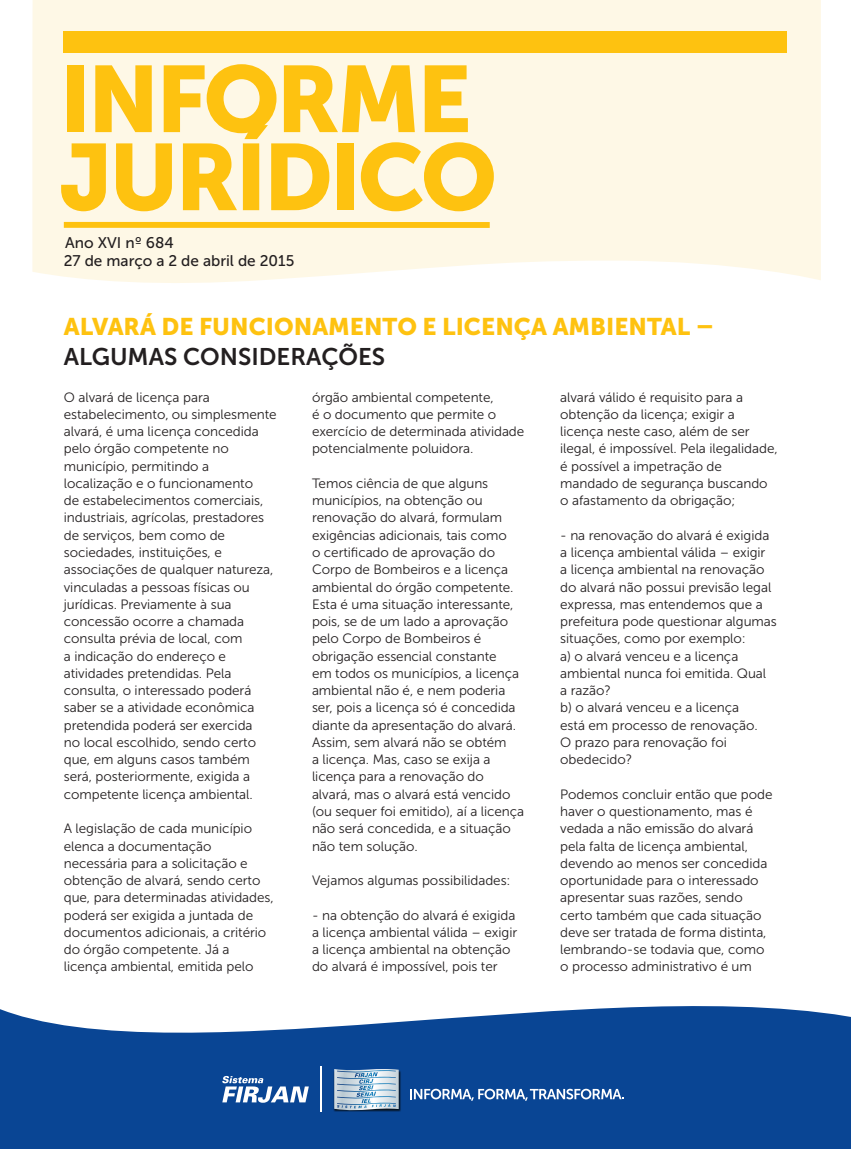
<style>
.page{position:relative;width:851px;height:1149px;background:#fff}
.page>*{position:absolute;margin:0;border:0;box-sizing:border-box;transform-origin:0 0}
.t1{font:93.3px/78px "Museo Sans 900";letter-spacing:-.04em;color:#fec210}
.texto{font:24px/30px "Museo Sans 900";color:#fec210}
.t2{font:15.45px "Museo Sans 500";color:#231f20}
.texto-2{font:13.5px/17.2px "Museo Sans 300";letter-spacing:-.005em;color:#231f20}
.s1{font-family:"Museo Sans 700";color:#231f20}
</style>
<div class="page">
<div style="left:32px;top:0;width:788px;height:283px;background:#fef8e6"></div>
<div style="left:64px;top:32px;width:723px;height:21px;background:#fec210"></div>
<div style="left:64px;top:222px;width:425px;height:6px;background:#fec210"></div>
<svg style="left:0;top:1006px;width:807px;height:5px"></svg>
<svg style="left:0;top:1011px;width:850px;height:137px;fill:#094594"></svg>
<svg style="left:410px;top:1088px;width:213px;height:12px"></svg>
<hr style="left:321px;top:1066px;width:1px;height:45px;background:#fff">
<svg style="left:222px;top:1075px;width:87px;height:27px"></svg>
<img style="left:330px;top:1064px;width:74px;height:48px">
<svg style="left:334px;top:1068px;width:64px;height:42px"></svg>
<p class="t1" style="left:59px;top:60px;width:439px">INFORME<br>JURÍDICO</p>
<p class="t2" style="left:65px;top:234px;width:110px">Ano XVI nº 684</p>
<p class="t2" style="left:64px;top:252px;width:232px">27 de março a 2 de abril de 2015</p>
<p class="texto" style="left:64px;top:311px;width:651px">ALVARÁ DE FUNCIONAMENTO E LICENÇA AMBIENTAL –<br><span class="s1">ALGUMAS CONSIDERAÇÕES</span></p>
<p class="texto-2" style="left:312px;top:388px;width:214px">órgão ambiental competente,<br>é o documento que permite o exercício de determinada atividade potencialmente poluidora.</p>
<p class="texto-2" style="left:312px;top:474px;width:214px">Temos ciência de que alguns municípios, na obtenção ou renovação do alvará, formulam exigências adicionais, tais como<br>o certificado de aprovação do<br>Corpo de Bombeiros e a licença ambiental do órgão competente.<br>Esta é uma situação interessante, pois, se de um lado a aprovação pelo Corpo de Bombeiros é obrigação essencial constante<br>em todos os municípios, a licença ambiental não é, e nem poderia ser, pois a licença só é concedida diante da apresentação do alvará.<br>Assim, sem alvará não se obtém<br>a licença. Mas, caso se exija a licença para a renovação do alvará, mas o alvará está vencido (ou sequer foi emitido), aí a licença não será concedida, e a situação não tem solução.</p>
<p class="texto-2" style="left:312px;top:871px;width:200px">Vejamos algumas possibilidades:</p>
<p class="texto-2" style="left:312px;top:906px;width:207px">- na obtenção do alvará é exigida a licença ambiental válida – exigir a licença ambiental na obtenção do alvará é impossível, pois ter</p>
<p class="texto-2" style="left:64px;top:388px;width:214px">O alvará de licença para estabelecimento, ou simplesmente alvará, é uma licença concedida pelo órgão competente no município, permitindo a localização e o funcionamento<br>de estabelecimentos comerciais, industriais, agrícolas, prestadores de serviços, bem como de sociedades, instituições, e associações de qualquer natureza, vinculadas a pessoas físicas ou jurídicas. Previamente à sua concessão ocorre a chamada consulta prévia de local, com<br>a indicação do endereço e atividades pretendidas. Pela consulta, o interessado poderá saber se a atividade econômica pretendida poderá ser exercida<br>no local escolhido, sendo certo que, em alguns casos também será, posteriormente, exigida a competente licença ambiental.</p>
<p class="texto-2" style="left:64px;top:819px;width:211px">A legislação de cada município elenca a documentação necessária para a solicitação e obtenção de alvará, sendo certo que, para determinadas atividades, poderá ser exigida a juntada de documentos adicionais, a critério do órgão competente. Já a licença ambiental, emitida pelo</p>
<p class="texto-2" style="left:560px;top:388px;width:219px">alvará válido é requisito para a obtenção da licença; exigir a licença neste caso, além de ser ilegal, é impossível. Pela ilegalidade, é possível a impetração de mandado de segurança buscando o afastamento da obrigação;</p>
<p class="texto-2" style="left:560px;top:526px;width:218px">- na renovação do alvará é exigida a licença ambiental válida – exigir<br>a licença ambiental na renovação do alvará não possui previsão legal expressa, mas entendemos que a prefeitura pode questionar algumas situações, como por exemplo:</p>
<p class="texto-2" style="left:560px;top:647px;width:207px">a) o alvará venceu e a licença ambiental nunca foi emitida. Qual a razão?</p>
<p class="texto-2" style="left:560px;top:699px;width:199px">b) o alvará venceu e a licença está em processo de renovação.<br>O prazo para renovação foi obedecido?</p>
<p class="texto-2" style="left:560px;top:785px;width:214px">Podemos concluir então que pode haver o questionamento, mas é vedada a não emissão do alvará pela falta de licença ambiental, devendo ao menos ser concedida oportunidade para o interessado apresentar suas razões, sendo certo também que cada situação deve ser tratada de forma distinta, lembrando-se todavia que, como o processo administrativo é um</p>
</div>
